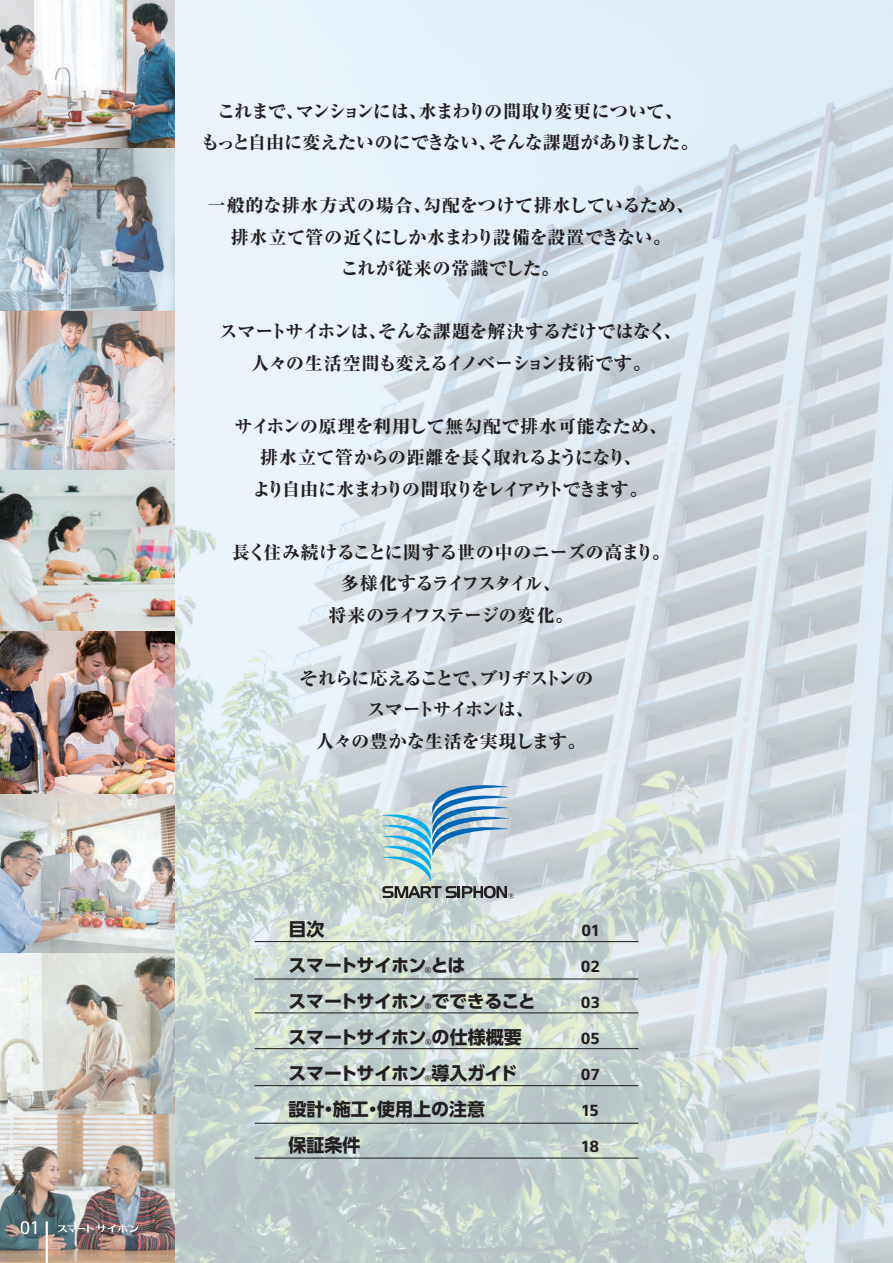
<style>
.page{position:relative;width:893px;height:1263px;background:#fff}
.page>*{position:absolute;margin:0;border:0;box-sizing:border-box;transform-origin:0 0}
.t1{font:18.75px "Bridgestone Type";color:#fff}
.t2{font:800 18px/31.5px "Ryumin Pro";letter-spacing:-.005em;color:#231f20;text-align:center}
.t3{font:800 18px/31.5px "Ryumin Pro";letter-spacing:.03em;color:#231f20;text-align:center}
.t4{font:800 18px/31.5px "Ryumin Pro";letter-spacing:-.025em;color:#231f20;text-align:center}
.t5{font:800 18px/31.5px "Ryumin Pro";letter-spacing:-.03em;color:#231f20;text-align:center}
.t6{font:800 18px/31.5px "Ryumin Pro";letter-spacing:-.05em;color:#231f20;text-align:center}
.t7{font:700 18px/36px "UD Shin Go Pro";letter-spacing:-.01em;color:#231f20}
.t8{font:700 18px/36px "UD Shin Go Pro";letter-spacing:-.03em;color:#231f20}
.t9{font:700 16.5px/36px "Bridgestone Type";color:#231f20;text-align:justify}
.t10{font:7.5px "Praxis Com";color:#231f20}
</style>
<div class="page">
<img style="left:175px;top:0;width:718px;height:1263px">
<img style="left:0;top:0;width:175px;height:1263px">
<svg style="left:382px;top:783px;width:132px;height:115px"></svg>
<hr style="left:255px;top:941px;width:383px;height:1px;background:#231f20">
<hr style="left:255px;top:978px;width:383px;height:1px;background:#231f20">
<hr style="left:255px;top:1012px;width:383px;height:1px;background:#231f20">
<hr style="left:255px;top:1048px;width:383px;height:1px;background:#231f20">
<hr style="left:255px;top:1085px;width:383px;height:1px;background:#231f20">
<hr style="left:255px;top:1123px;width:383px;height:1px;background:#231f20">
<hr style="left:255px;top:1157px;width:383px;height:1px;background:#231f20">
<svg style="left:57px;top:1224px;width:81px;height:8px"></svg>
<hr style="left:46px;top:1221px;width:2px;height:42px;background:#fff">
<p class="t1" style="left:20px;top:1216px;width:21px">01</p>
<p class="t4" style="left:201px;top:94px;width:499px">これまで、マンションには、水まわりの間取り変更について、<br>もっと自由に変えたいのにできない、そんな課題がありました。</p>
<p class="t3" style="left:208px;top:189px;width:488px">一般的な排水方式の場合、勾配をつけて排水しているため、排水立て管の近くにしか水まわり設備を設置できない。<br>これが従来の常識でした。</p>
<p class="t2" style="left:220px;top:315px;width:463px">スマートサイホンは、そんな課題を解決するだけではなく、人々の生活空間も変えるイノベーション技術です。</p>
<p class="t2" style="left:235px;top:409px;width:434px">サイホンの原理を利用して無勾配で排水可能なため、排水立て管からの距離を長く取れるようになり、<br>より自由に水まわりの間取りをレイアウトできます。</p>
<p class="t5" style="left:232px;top:535px;width:440px">長く住み続けることに関する世の中のニーズの高まり。多様化するライフスタイル、<br>将来のライフステージの変化。</p>
<p class="t6" style="left:300px;top:661px;width:295px">それらに応えることで、ブリヂストンのスマートサイホンは、<br>人々の豊かな生活を実現します。</p>
<p class="t8" style="left:288px;top:910px;width:179px">目次<br>スマートサイホンとは</p>
<p class="t10" style="left:425px;top:965px;width:8px">®</p>
<p class="t7" style="left:288px;top:982px;width:249px">スマートサイホンでできること</p>
<p class="t10" style="left:425px;top:1001px;width:8px">®</p>
<p class="t7" style="left:288px;top:1018px;width:235px">スマートサイホンの仕様概要</p>
<p class="t10" style="left:425px;top:1037px;width:8px">®</p>
<p class="t8" style="left:288px;top:1054px;width:231px">スマートサイホン導入ガイド</p>
<p class="t10" style="left:425px;top:1073px;width:8px">®</p>
<p class="t7" style="left:288px;top:1090px;width:198px">設計・施工・使用上の注意保証条件</p>
<p class="t9" style="left:581px;top:912px;width:21px">01<br>02<br>03<br>05<br>07<br>15<br>18</p>
</div>
